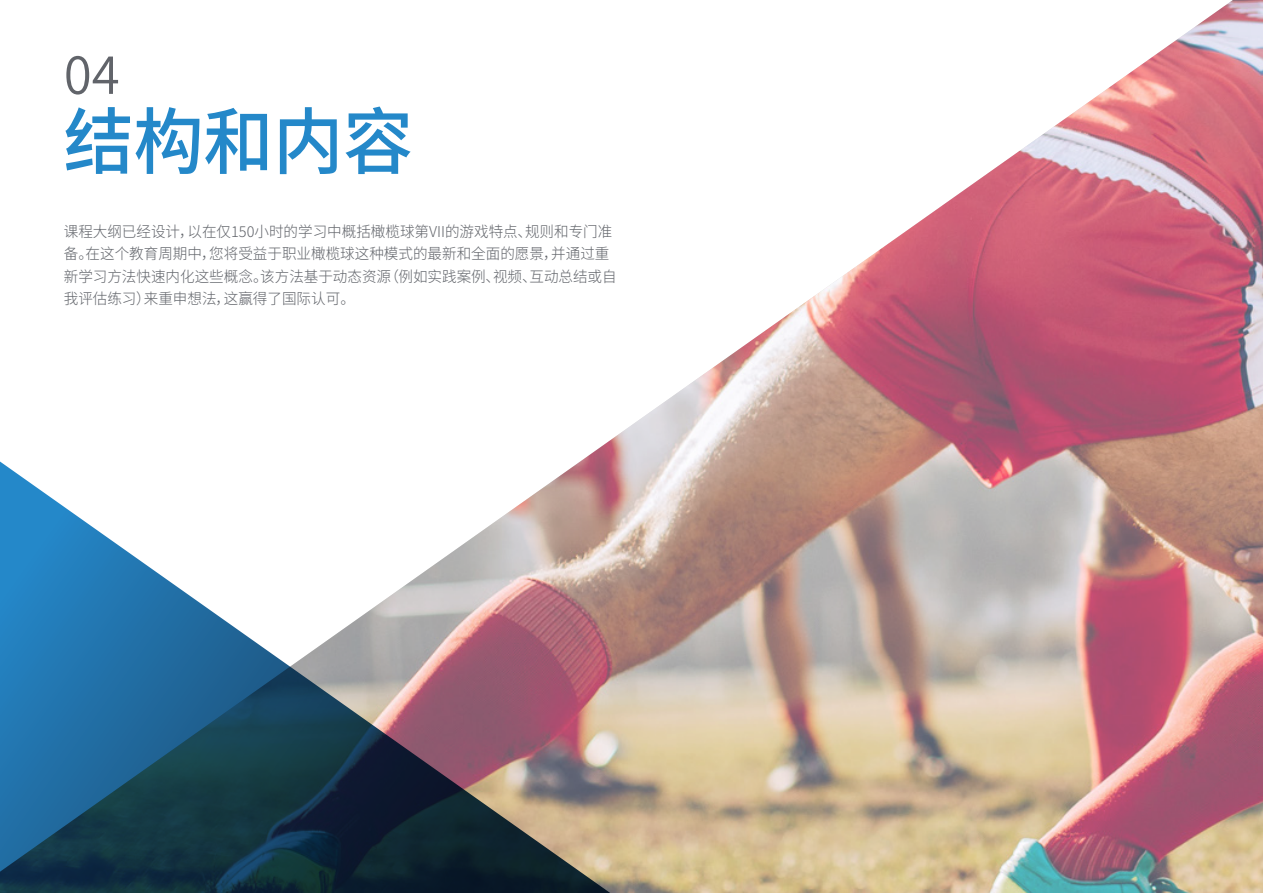
<style>
.page{position:relative;width:1263px;height:893px;background:#fff}
.page>*{position:absolute;margin:0;border:0;box-sizing:border-box;transform-origin:0 0}
.t1{font:500 72px "Source Han Sans CN";color:#2488c9}
.t2{font:52.5px "Source Han Sans CN";color:#61646a}
.t3{font:300 15px/22.5px "Source Han Sans CN";color:#61646a}
</style>
<div class="page">
<img style="left:602px;top:0;width:661px;height:893px">
<svg style="left:0;top:446px;width:640px;height:447px"></svg>
<h2 class="t2" style="left:64px;top:45px;width:57px">04</h2>
<h1 class="t1" style="left:64px;top:101px;width:351px">结构和内容</h1>
<p class="t3" style="left:64px;top:220px;width:554px">课程大纲已经设计，以在仅150小时的学习中概括橄榄球第VII的游戏特点、规则和专门准备。在这个教育周期中，您将受益于职业橄榄球这种模式的最新和全面的愿景，并通过重新学习方法快速内化这些概念。该方法基于动态资源（例如实践案例、视频、互动总结或自我评估练习）来重申想法，这赢得了国际认可。</p>
</div>
